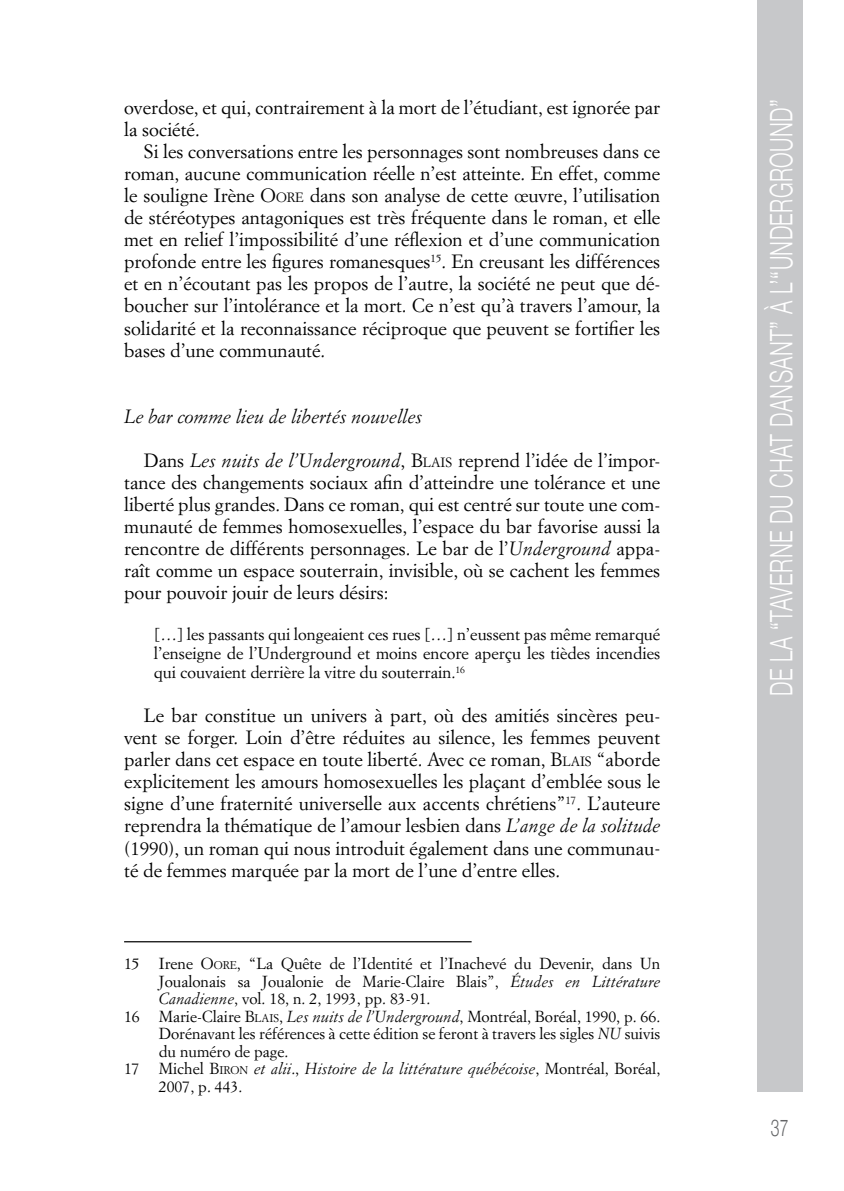
<style>
.page{position:relative;width:844px;height:1191px;background:#fff}
.page>*{position:absolute;margin:0;border:0;box-sizing:border-box;transform-origin:0 0}
.t1{font:300 31.15px "Helvetica Neue";letter-spacing:.02em;color:#fff;scale:.68 1}
.t2{font:300 23.28px "Helvetica Neue";color:#636466;scale:.68 1}
.t3{font:18.9px/22.1px "Simoncini Garamond";color:#000;text-align:justify}
.t4{font:italic 18.9px "Simoncini Garamond";color:#000}
.t5{font:16.62px/18.9px "Simoncini Garamond";color:#000;text-align:justify}
.t6{font:15.75px "Simoncini Garamond";color:#000}
.t7{font:italic 15.75px "Simoncini Garamond";color:#000}
.s1{font-style:inherit}
.s2{font-size:13.3px}
.s3{font-style:italic}
.s4{font-size:11.03px}
.s5{font-style:normal}
.s6{font-style:normal;font-size:11.03px}
</style>
<div class="page">
<div style="left:756px;top:0;width:46px;height:1091px;background:#c7c8ca"></div>
<hr style="left:124px;top:941px;width:347px;height:1px;background:#000">
<p class="t3" style="left:124px;top:96px;width:537px">overdose, et qui, contrairement à la mort de l’étudiant, est ignorée par la société.</p>
<p class="t3" style="left:124px;top:140px;width:537px;text-indent:20px">Si les conversations entre les personnages sont nombreuses dans ce roman, aucune communication réelle n’est atteinte. En effet, comme le souligne Irène <span class="s1">O</span><span class="s2">ORE</span> dans son analyse de cette œuvre, l’utilisation de stéréotypes antagoniques est très fréquente dans le roman, et elle met en relief l’impossibilité d’une réflexion et d’une communication profonde entre les figures romanesques<sup>15</sup>. En creusant les différences et en n’écoutant pas les propos de l’autre, la société ne peut que dé&shy;boucher sur l’intolérance et la mort. Ce n’est qu’à travers l’amour, la solidarité et la reconnaissance réciproque que peuvent se fortifier les bases d’une communauté.</p>
<p class="t4" style="left:124px;top:405px;width:299px">Le bar comme lieu de libertés nouvelles</p>
<p class="t3" style="left:124px;top:449px;width:537px;text-indent:20px">Dans <span class="s3">Les nuits de l’Underground</span>, <span class="s1">B</span><span class="s2">LAIS</span> reprend l’idée de l’impor&shy;tance des changements sociaux afin d’atteindre une tolérance et une liberté plus grandes. Dans ce roman, qui est centré sur toute une com&shy;munauté de femmes homosexuelles, l’espace du bar favorise aussi la rencontre de différents personnages. Le bar de l’<span class="s3">Underground</span> appa&shy;raît comme un espace souterrain, invisible, où se cachent les femmes pour pouvoir jouir de leurs désirs:</p>
<p class="t5" style="left:154px;top:624px;width:507px">[…] les passants qui longeaient ces rues […] n’eussent pas même remarqué l’enseigne de l’Underground et moins encore aperçu les tièdes incendies qui couvaient derrière la vitre du souterrain.<sup>16</sup></p>
<p class="t3" style="left:124px;top:704px;width:537px;text-indent:20px">Le bar constitue un univers à part, où des amitiés sincères peu&shy;vent se forger. Loin d’être réduites au silence, les femmes peuvent parler dans cet espace en toute liberté. Avec ce roman, <span class="s1">B</span><span class="s2">LAIS</span> “aborde explicitement les amours homosexuelles les plaçant d’emblée sous le signe d’une fraternité universelle aux accents chrétiens”<sup>17</sup>. L’auteure reprendra la thématique de l’amour lesbien dans <span class="s3">L’ange de la solitude </span>(1990), un roman qui nous introduit également dans une communau&shy;té de femmes marquée par la mort de l’une d’entre elles.</p>
<p class="t6" style="left:124px;top:954px;width:537px">15 Irene <span class="s1">O</span><span class="s4">ORE</span>, “La Quête de l’Identité et l’Inachevé du Devenir, dans Un</p>
<p class="t6" style="left:159px;top:971px;width:503px">Joualonais sa Joualonie de Marie-Claire Blais”, <span class="s3">Études en Littérature</span></p>
<p class="t6" style="left:159px;top:989px;width:273px"><span class="s3">Canadienne</span>, vol. 18, n. 2, 1993, pp. 83-91.</p>
<p class="t6" style="left:124px;top:1006px;width:537px">16 Marie-Claire <span class="s1">B</span><span class="s4">LAIS</span>, <span class="s3">Les nuits de l’Underground</span>, Montréal, Boréal, 1990, p. 66.</p>
<p class="t6" style="left:159px;top:1024px;width:503px">Dorénavant les références à cette édition se feront à travers les sigles <span class="s3">NU</span> suivis</p>
<p class="t6" style="left:159px;top:1041px;width:131px">du numéro de page.</p>
<p class="t7" style="left:124px;top:1059px;width:537px"><span class="s5">17 Michel</span> <span class="s5">B</span><span class="s6">IRON</span> et alii<span class="s5">.,</span> Histoire de la littérature québécoise<span class="s5">, Montréal, Boréal,</span></p>
<p class="t6" style="left:159px;top:1076px;width:85px">2007, p. 443.</p>
<h1 class="t1" style="left:755px;top:695px;width:878px;rotate:-90deg">De la “Taverne du Chat Dansant” à l’“Underground”</h1>
<p class="t2" style="left:770px;top:1108px;width:28px">37</p>
</div>
